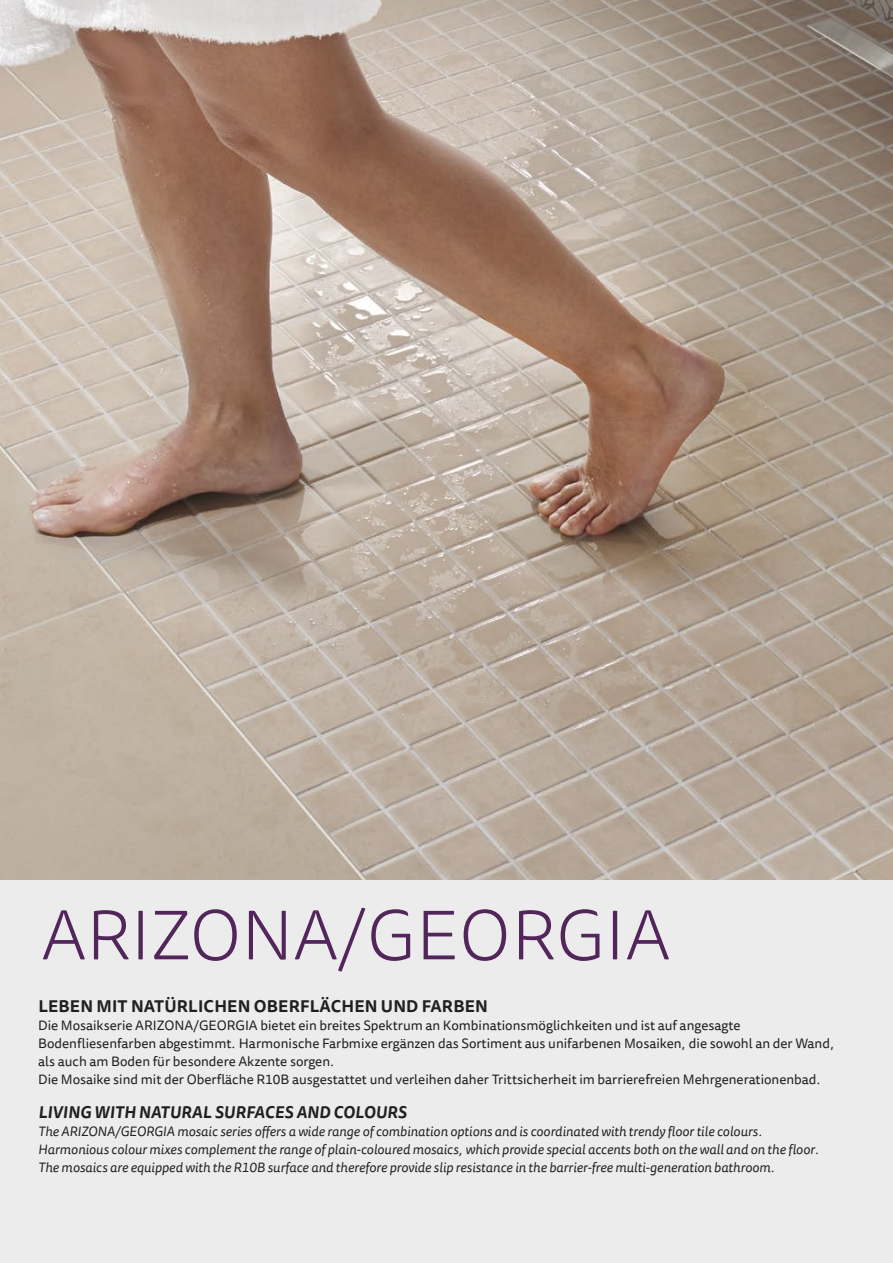
<style>
.page{position:relative;width:893px;height:1263px;background:#fff}
.page>*{position:absolute;margin:0;border:0;box-sizing:border-box;transform-origin:0 0}
.t1{font:300 70.5px "Tisa Sans Pro";color:#52255b}
.linksbuendig_Zabstan{font:700 16.5px "Tisa Sans Pro";letter-spacing:.01em;color:#20201e}
.linksbuendig_Zabstan-2{font:italic 700 16.5px "Tisa Sans Pro";letter-spacing:.01em;color:#20201e}
.linksbuendig_Zabstan-3{font:13.5px/18px "Tisa Sans Pro";color:#20201e}
.linksbuendig_Zabstan-4{font:italic 13.5px/18px "Tisa Sans Pro";color:#20201e}
</style>
<div class="page">
<img style="left:0;top:0;width:893px;height:880px">
<div style="left:0;top:880px;width:893px;height:383px;background:#ececec"></div>
<p class="t1" style="left:41px;top:890px;width:630px">ARIZONA/GEORGIA</p>
<p class="linksbuendig_Zabstan" style="left:38px;top:994px;width:451px">LEBEN MIT NATÜRLICHEN OBERFLÄCHEN UND FARBEN</p>
<p class="linksbuendig_Zabstan-3" style="left:38px;top:1017px;width:798px">Die Mosaikserie ARIZONA/GEORGIA bietet ein breites Spektrum an Kombinationsmöglichkeiten und ist auf angesagte<br>Bodenfliesenfarben abgestimmt. Harmonische Farbmixe ergänzen das Sortiment aus unifarbenen Mosaiken, die sowohl an der Wand, als auch am Boden für besondere Akzente sorgen.</p>
<p class="linksbuendig_Zabstan-3" style="left:38px;top:1071px;width:785px">Die Mosaike sind mit der Oberfläche R10B ausgestattet und verleihen daher Trittsicherheit im barrierefreien Mehrgenerationenbad.</p>
<p class="linksbuendig_Zabstan-2" style="left:38px;top:1100px;width:370px">LIVING WITH NATURAL SURFACES AND COLOURS</p>
<p class="linksbuendig_Zabstan-4" style="left:38px;top:1123px;width:783px">The ARIZONA/GEORGIA mosaic series offers a wide range of combination options and is coordinated with trendy floor tile colours.<br>Harmonious colour mixes complement the range of plain-coloured mosaics, which provide special accents both on the wall and on the floor.</p>
<p class="linksbuendig_Zabstan-4" style="left:38px;top:1159px;width:738px">The mosaics are equipped with the R10B surface and therefore provide slip resistance in the barrier-free multi-generation bathroom.</p>
</div>
